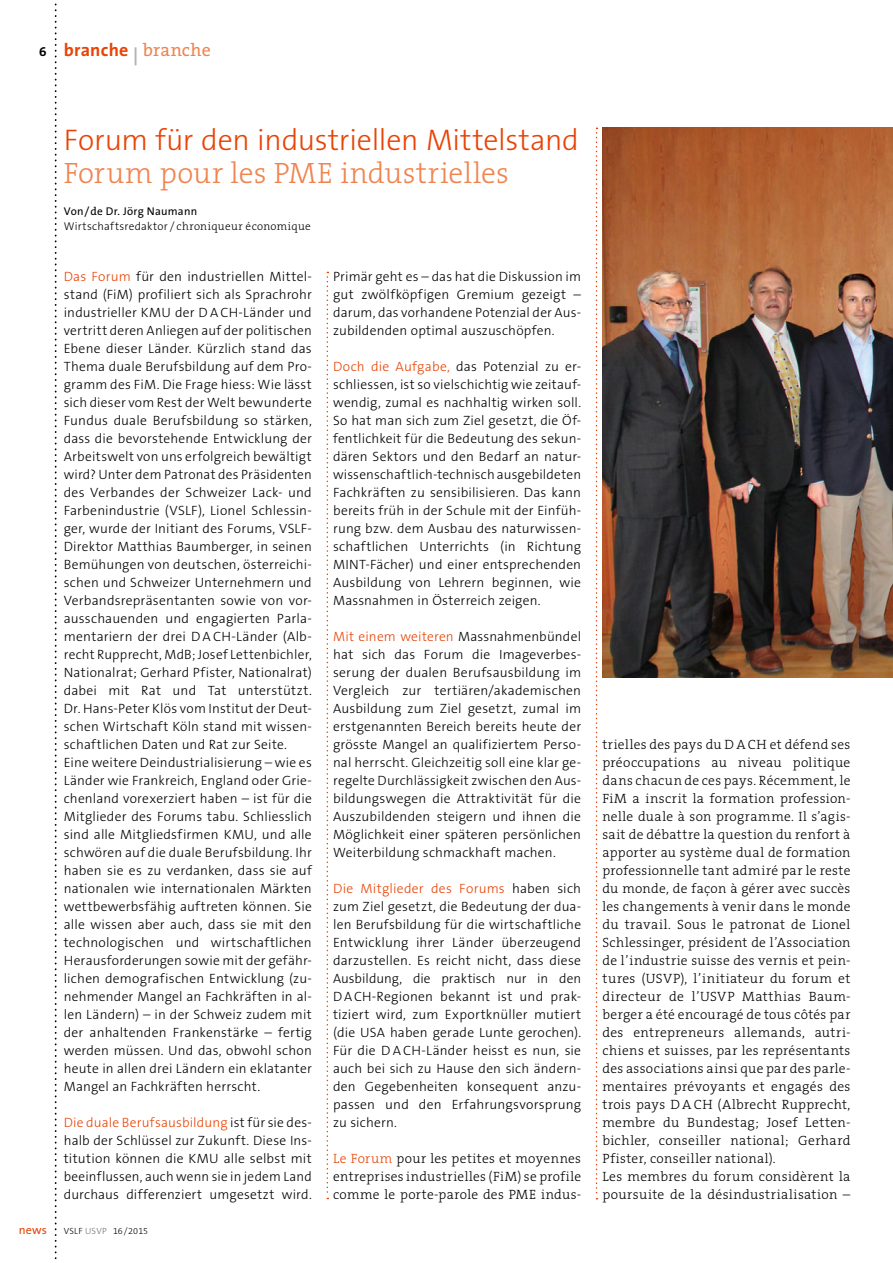
<style>
.page{position:relative;width:893px;height:1263px;background:#fff}
.page>*{position:absolute;margin:0;border:0;box-sizing:border-box;transform-origin:0 0}
.t1{font:300 30px "The Sans B3";letter-spacing:-.005em;color:#e84406}
.t2{font:300 29.7px "The Serif B3";letter-spacing:.01em;color:#f0844f}
.t3{font:700 18px "The Sans B7";letter-spacing:.015em;color:#e84406}
.t4{font:300 13.5px/18px "The Sans B3";letter-spacing:.015em;color:#000;text-align:justify}
.t5{font:300 13.5px/18px "The Serif B3";letter-spacing:.025em;color:#000;text-align:justify}
.t6{font:12px "The Sans B5 Plain";color:#e84406}
.t7{font:300 11.25px "The Serif B3";letter-spacing:.025em;color:#000}
.t8{font:11.25px "The Sans B5 Plain";letter-spacing:.025em;color:#000}
.t9{font:300 9px "The Sans B3";letter-spacing:.02em;color:#000}
.s1{font-size:13.5px;color:#000}
.s2{color:#b1b2b3}
.s3{font-family:"The Serif B5 Plain";font-weight:400;color:#f0844f}
.s4{font-family:"The Serif B5 Plain"}
.s5{font-family:"The Sans B3"}
.s6{color:#e84406}
.s7{color:#6e6e6e}
</style>
<div class="page">
<svg style="left:55px;top:3px;width:2px;height:1257px"></svg>
<svg style="left:327px;top:272px;width:1px;height:927px"></svg>
<svg style="left:596px;top:128px;width:1px;height:1071px"></svg>
<img style="left:602px;top:128px;width:291px;height:549px">
<h3 class="t3" style="left:39px;top:40px;width:173px"><span class="s1">6</span> branche <span class="s2">|</span> <span class="s3">branche</span></h3>
<h1 class="t1" style="left:64px;top:124px;width:517px">Forum für den industriellen Mittelstand</h1>
<h2 class="t2" style="left:64px;top:157px;width:447px">Forum pour les PME industrielles</h2>
<p class="t8" style="left:64px;top:205px;width:135px">Von / <span class="s4">de</span> Dr. Jörg Naumann</p>
<p class="t7" style="left:64px;top:220px;width:248px"><span class="s5">Wirtschaftsredaktor /</span> chroniqueur économique</p>
<p class="t4" style="left:64px;top:268px;width:250px;text-align:left"><span class="s6">Das Forum</span> für den industriellen Mittel&shy;stand (FiM) profiliert sich als Sprachrohr industrieller KMU der DA CH-Länder und vertritt deren Anliegen auf der politischen Ebene dieser Länder. Kürzlich stand das Thema duale Berufsbildung auf dem Pro&shy;gramm des FiM. Die Frage hiess: Wie lässt sich dieser vom Rest der Welt bewunderte Fundus duale Berufsbildung so stärken, dass die bevorstehende Entwicklung der Arbeitswelt von uns erfolgreich bewältigt wird? Unter dem Patronat des Präsidenten des Verbandes der Schweizer Lack- und Farbenindustrie (VSLF), Lionel Schlessin&shy;ger, wurde der Initiant des Forums, VSLF-Direktor Matthias Baumberger, in seinen Bemühungen von deutschen, österreichi&shy;schen und Schweizer Unternehmern und Verbandsrepräsentanten sowie von vor&shy;ausschauenden und engagierten Parla&shy;mentariern der drei DA CH-Länder (Alb&shy;recht Rupprecht, MdB; Josef Lettenbichler, Nationalrat; Gerhard Pfister, Nationalrat) dabei mit Rat und Tat unterstützt.<br>Dr. Hans-Peter Klös vom Institut der Deut&shy;schen Wirtschaft Köln stand mit wissen&shy;schaftlichen Daten und Rat zur Seite.<br>Eine weitere Deindustrialisierung – wie es Länder wie Frankreich, England oder Grie&shy;chenland vorexerziert haben – ist für die Mitglieder des Forums tabu. Schliesslich sind alle Mitgliedsfirmen KMU, und alle schwören auf die duale Berufsbildung. Ihr haben sie es zu verdanken, dass sie auf nationalen wie internationalen Märkten wettbewerbsfähig auftreten können. Sie alle wissen aber auch, dass sie mit den technologischen und wirtschaftlichen Herausforderungen sowie mit der gefähr&shy;lichen demografischen Entwicklung (zu&shy;nehmender Mangel an Fachkräften in al&shy;len Ländern) – in der Schweiz zudem mit der anhaltenden Frankenstärke – fertig werden müssen. Und das, obwohl schon heute in allen drei Ländern ein eklatanter Mangel an Fachkräften herrscht.</p>
<p class="t4" style="left:64px;top:1114px;width:250px"><span class="s6">Die duale Berufsausbildung</span> ist für sie des&shy;halb der Schlüssel zur Zukunft. Diese Ins&shy;titution können die KMU alle selbst mit beeinflussen, auch wenn sie in jedem Land durchaus differenziert umgesetzt wird.</p>
<p class="t4" style="left:333px;top:268px;width:250px">Primär geht es – das hat die Diskussion im gut zwölfköpfigen Gremium gezeigt – darum, das vorhandene Potenzial der Aus&shy;zubildenden optimal auszuschöpfen.</p>
<p class="t4" style="left:333px;top:358px;width:250px"><span class="s6">Doch die Aufgabe,</span> das Potenzial zu er&shy;schliessen, ist so vielschichtig wie zeitauf&shy;wendig, zumal es nachhaltig wirken soll.<br>So hat man sich zum Ziel gesetzt, die Öf&shy;fentlichkeit für die Bedeutung des sekun&shy;dären Sektors und den Bedarf an natur&shy;wissenschaftlich-technisch ausgebildeten Fachkräften zu sensibilisieren. Das kann bereits früh in der Schule mit der Einfüh&shy;rung bzw. dem Ausbau des naturwissen&shy;schaftlichen Unterrichts (in Richtung MINT-Fächer) und einer entsprechenden Ausbildung von Lehrern beginnen, wie Massnahmen in Österreich zeigen.</p>
<p class="t4" style="left:333px;top:628px;width:250px"><span class="s6">Mit einem weiteren</span> Massnahmenbündel hat sich das Forum die Imageverbes&shy;serung der dualen Berufsausbildung im Vergleich zur tertiären/akademischen Ausbildung zum Ziel gesetzt, zumal im erstgenannten Bereich bereits heute der grösste Mangel an qualifiziertem Perso&shy;nal herrscht. Gleichzeitig soll eine klar ge&shy;regelte Durchlässigkeit zwischen den Aus&shy;bildungswegen die Attraktivität für die Auszubildenden steigern und ihnen die Möglichkeit einer späteren persönlichen Weiterbildung schmackhaft machen.</p>
<p class="t4" style="left:333px;top:880px;width:250px"><span class="s6">Die Mitglieder des Forums</span> haben sich zum Ziel gesetzt, die Bedeutung der dua&shy;len Berufsbildung für die wirtschaftliche Entwicklung ihrer Länder überzeugend darzustellen. Es reicht nicht, dass diese Ausbildung, die praktisch nur in den DACH-Regionen bekannt ist und prak&shy;tiziert wird, zum Exportknüller mutiert (die USA haben gerade Lunte gerochen).<br>Für die DA CH-Länder heisst es nun, sie auch bei sich zu Hause den sich ändern&shy;den Gegebenheiten konsequent anzu&shy;passen und den Erfahrungsvorsprung zu sichern.</p>
<p class="t5" style="left:333px;top:1150px;width:250px"><span class="s6">Le Forum</span> pour les petites et moyennes entreprises industrielles (FiM) se profile comme le porte-parole des PME indus-</p>
<p class="t6" style="left:19px;top:1223px;width:29px">news</p>
<p class="t9" style="left:64px;top:1226px;width:86px">VSLF <span class="s7">USVP</span> 16/2015</p>
<p class="t5" style="left:602px;top:736px;width:250px;text-align:left">trielles des pays du D ACH et défend ses préoccupations au niveau politique dans chacun de ces pays. Récemment, le FiM a inscrit la formation profession&shy;nelle duale à son programme. Il s’agis&shy;sait de débattre la question du renfort à apporter au système dual de formation professionnelle tant admiré par le reste du monde, de façon à gérer avec succès les changements à venir dans le monde du travail. Sous le patronat de Lionel Schlessinger, président de l’Association de l’industrie suisse des vernis et pein&shy;tures (USVP), l’initiateur du forum et directeur de l’USVP Matthias Baum&shy;berger a été encouragé de tous côtés par des entrepreneurs allemands, autri&shy;chiens et suisses, par les représentants des associations ainsi que par des parle&shy;mentaires prévoyants et engagés des trois pays D ACH (Albrecht Rupprecht, membre du Bundestag; Josef Letten&shy;bichler, conseiller national; Gerhard Pfister, conseiller national).<br>Les membres du forum considèrent la poursuite de la désindustrialisation –</p>
</div>
